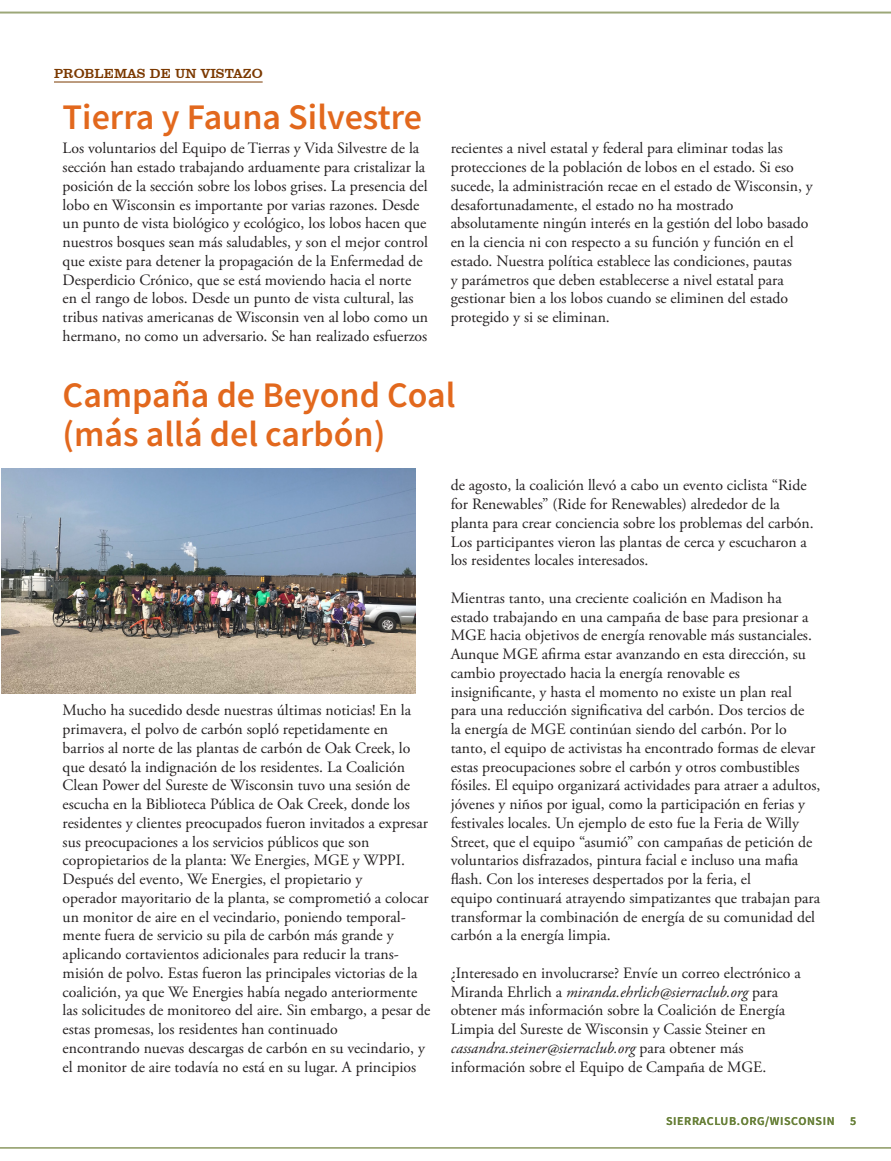
<style>
.page{position:relative;width:891px;height:1161px;background:#fff}
.page>*{position:absolute;margin:0;border:0;box-sizing:border-box;transform-origin:0 0}
.t1{font:600 36px/39px "Source Sans Pro";color:#e2681d}
.Body_Text{font:15.75px/18.8px "Adobe Garamond Pro";color:#231f20}
.Body_Text-2{font:italic 15.75px "Adobe Garamond Pro";color:#231f20}
.Department___Brown{font:13.5px "Clarendon BT";color:#7b3900}
.t2{font:600 12px "Source Sans Pro";letter-spacing:.05em;color:#69813a}
.s1{font-style:italic}
.s2{font-style:normal}
</style>
<div class="page">
<hr style="left:54px;top:82px;width:209px;height:1px;background:#7b3900">
<img style="left:1px;top:468px;width:415px;height:226px">
<hr style="left:0;top:12px;width:891px;height:1px;background:#9ca778">
<hr style="left:0;top:1147px;width:891px;height:2px;background:#9ca778">
<p class="Department___Brown" style="left:54px;top:65px;width:210px">PROBLEMAS DE UN VISTAZO</p>
<p class="t1" style="left:63px;top:97px;width:361px">Tierra y Fauna Silvestre</p>
<p class="Body_Text" style="left:63px;top:140px;width:367px">Los voluntarios del Equipo de Tierras y Vida Silvestre de la sección han estado trabajando arduamente para cristalizar la posición de la sección sobre los lobos grises. La presencia del lobo en Wisconsin es importante por varias razones. Desde un punto de vista biológico y ecológico, los lobos hacen que nuestros bosques sean más saludables, y son el mejor control que existe para detener la propagación de la Enfermedad de Desperdicio Crónico, que se está moviendo hacia el norte en el rango de lobos. Desde un punto de vista cultural, las tribus nativas americanas de Wisconsin ven al lobo como un hermano, no como un adversario. Se han realizado esfuerzos</p>
<p class="Body_Text" style="left:451px;top:140px;width:334px">recientes a nivel estatal y federal para eliminar todas las</p>
<p class="Body_Text" style="left:451px;top:158px;width:364px">protecciones de la población de lobos en el estado. Si eso sucede, la administración recae en el estado de Wisconsin, y desafortunadamente, el estado no ha mostrado</p>
<p class="Body_Text" style="left:451px;top:215px;width:359px">absolutamente ningún interés en la gestión del lobo basado en la ciencia ni con respecto a su función y función en el estado. Nuestra política establece las condiciones, pautas<br>y parámetros que deben establecerse a nivel estatal para gestionar bien a los lobos cuando se eliminen del estado protegido y si se eliminan.</p>
<p class="t1" style="left:63px;top:376px;width:394px">Campaña de Beyond Coal (más allá del carbón)</p>
<p class="Body_Text" style="left:63px;top:702px;width:350px">Mucho ha sucedido desde nuestras últimas noticias! En la primavera, el polvo de carbón sopló repetidamente en</p>
<p class="Body_Text" style="left:63px;top:739px;width:367px">barrios al norte de las plantas de carbón de Oak Creek, lo que desató la indignación de los residentes. La Coalición Clean Power del Sureste de Wisconsin tuvo una sesión de escucha en la Biblioteca Pública de Oak Creek, donde los residentes y clientes preocupados fueron invitados a expresar sus preocupaciones a los servicios públicos que son</p>
<p class="Body_Text" style="left:63px;top:852px;width:344px">copropietarios de la planta: We Energies, MGE y WPPI.<br>Después del evento, We Energies, el propietario y</p>
<p class="Body_Text" style="left:63px;top:889px;width:368px">operador mayoritario de la planta, se comprometió a colocar un monitor de aire en el vecindario, poniendo temporal&shy;mente fuera de servicio su pila de carbón más grande y</p>
<p class="Body_Text" style="left:63px;top:945px;width:369px">aplicando cortavientos adicionales para reducir la trans&shy;misión de polvo. Estas fueron las principales victorias de la coalición, ya que We Energies había negado anteriormente las solicitudes de monitoreo del aire. Sin embargo, a pesar de estas promesas, los residentes han continuado</p>
<p class="Body_Text" style="left:63px;top:1039px;width:364px">encontrando nuevas descargas de carbón en su vecindario, y el monitor de aire todavía no está en su lugar. A principios</p>
<p class="Body_Text" style="left:451px;top:477px;width:357px">de agosto, la coalición llevó a cabo un evento ciclista “Ride for Renewables” (Ride for Renewables) alrededor de la</p>
<p class="Body_Text" style="left:451px;top:514px;width:365px">planta para crear conciencia sobre los problemas del carbón.<br>Los participantes vieron las plantas de cerca y escucharon a los residentes locales interesados.</p>
<p class="Body_Text" style="left:451px;top:589px;width:363px">Mientras tanto, una creciente coalición en Madison ha estado trabajando en una campaña de base para presionar a MGE hacia objetivos de energía renovable más sustanciales.<br>Aunque MGE afirma estar avanzando en esta dirección, su cambio proyectado hacia la energía renovable es</p>
<p class="Body_Text" style="left:451px;top:683px;width:371px">insignificante, y hasta el momento no existe un plan real para una reducción significativa del carbón. Dos tercios de<br>la energía de MGE continúan siendo del carbón. Por lo tanto, el equipo de activistas ha encontrado formas de elevar estas preocupaciones sobre el carbón y otros combustibles fósiles. El equipo organizará actividades para atraer a adultos, jóvenes y niños por igual, como la participación en ferias y festivales locales. Un ejemplo de esto fue la Feria de Willy Street, que el equipo “asumió” con campañas de petición de voluntarios disfrazados, pintura facial e incluso una mafia flash. Con los intereses despertados por la feria, el</p>
<p class="Body_Text" style="left:451px;top:889px;width:371px">equipo continuará atrayendo simpatizantes que trabajan para transformar la combinación de energía de su comunidad del carbón a la energía limpia.</p>
<p class="Body_Text" style="left:451px;top:964px;width:352px">¿Interesado en involucrarse? Envíe un correo electrónico a<br>Miranda Ehrlich a <span class="s1">miranda.ehrlich@sierraclub.org</span> para</p>
<p class="Body_Text" style="left:451px;top:1002px;width:336px">obtener más información sobre la Coalición de Energía</p>
<p class="Body_Text" style="left:451px;top:1020px;width:317px">Limpia del Sureste de Wisconsin y Cassie Steiner en</p>
<p class="Body_Text-2" style="left:451px;top:1038px;width:294px">cassandra.steiner@sierraclub.org <span class="s2">para obtener más</span></p>
<p class="Body_Text" style="left:451px;top:1058px;width:317px">información sobre el Equipo de Campaña de MGE.</p>
<p class="t2" style="left:666px;top:1113px;width:170px">SIERRACLUB.ORG/WISCONSIN</p>
<p class="t2" style="left:850px;top:1113px;width:8px">5</p>
</div>
